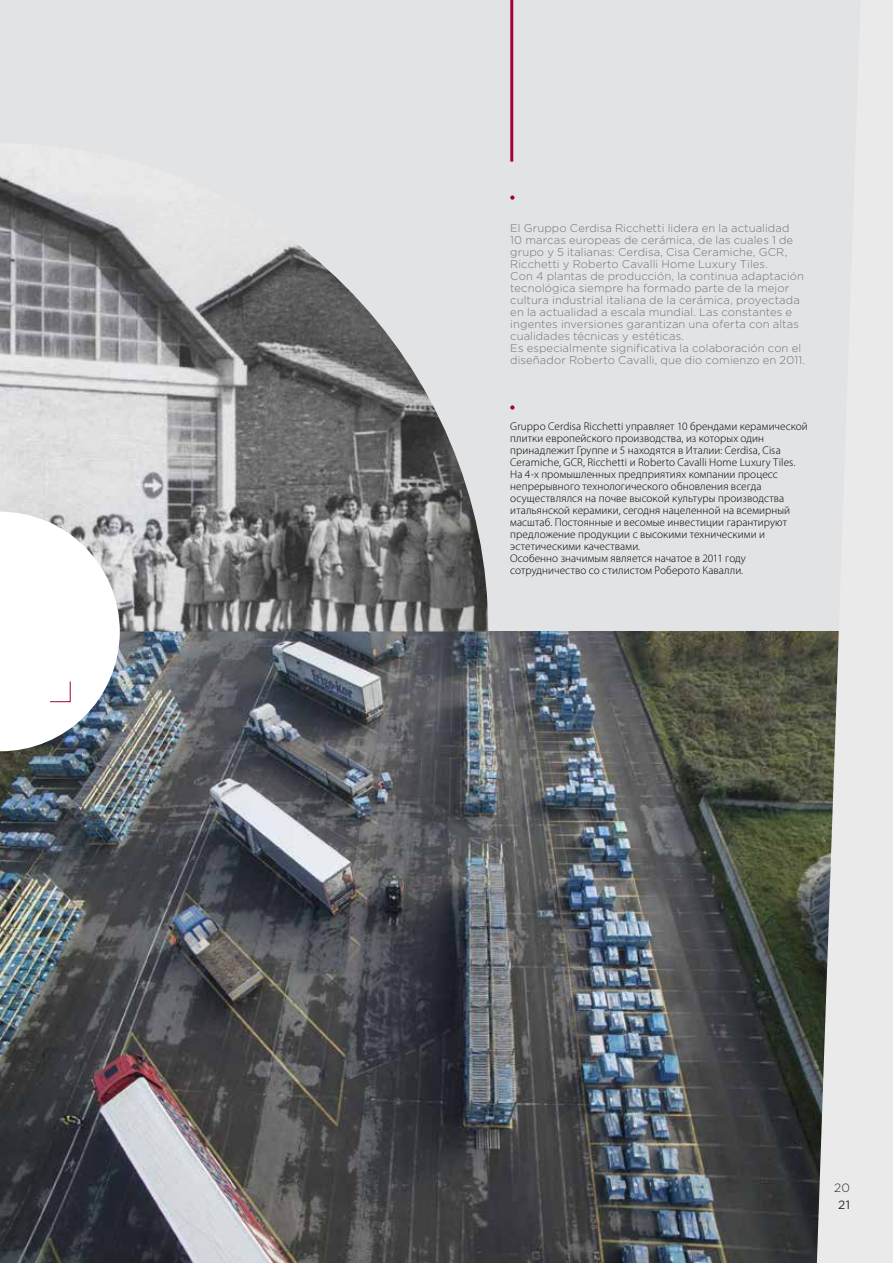
<style>
.page{position:relative;width:893px;height:1263px;background:#e2e3e4}
.page>*{position:absolute;margin:0;border:0;box-sizing:border-box;transform-origin:0 0}
.t1{font:300 12px "Gotham";color:#292929}
.t2{font:12px "Gotham";color:#292929}
.t3{font:300 11.25px/12px "Myriad Pro";letter-spacing:.01em;color:#000}
.t4{font:300 11.25px/12px "Gotham";letter-spacing:.01em;color:#70737a}
</style>
<div class="page">
<img style="left:0;top:631px;width:816px;height:632px">
<svg style="left:510px;top:195px;width:4px;height:5px"></svg>
<svg style="left:510px;top:405px;width:4px;height:5px"></svg>
<img style="left:0;top:152px;width:488px;height:479px">
<hr style="left:510px;top:0;width:3px;height:162px;background:#a40042">
<svg style="left:0;top:512px;width:120px;height:239px;background:#e5e7e9"></svg>
<svg style="left:816px;top:631px;width:23px;height:632px"></svg>
<p class="t4" style="left:510px;top:222px;width:296px">El Gruppo Cerdisa Ricchetti lidera en la actualidad<br>10 marcas europeas de cerámica, de las cuales 1 de grupo y 5 italianas: Cerdisa, Cisa Ceramiche, GCR, Ricchetti y Roberto Cavalli Home Luxury Tiles.<br>Con 4 plantas de producción, la continua adaptación tecnológica siempre ha formado parte de la mejor cultura industrial italiana de la cerámica, proyectada en la actualidad a escala mundial. Las constantes e ingentes inversiones garantizan una oferta con altas cualidades técnicas y estéticas.<br>Es especialmente significativa la colaboración con el diseñador Roberto Cavalli, que dio comienzo en 2011.</p>
<p class="t3" style="left:510px;top:420px;width:299px">Gruppo Cerdisa Ricchetti управляет 10 брендами керамической плитки европейского производства, из которых один принадлежит Группе и 5 находятся в Италии: Cerdisa, Cisa Ceramiche, GCR, Ricchetti и Roberto Cavalli Home Luxury Tiles.<br>На 4-х промышленных предприятиях компании процесс непрерывного технологического обновления всегда осуществлялся на почве высокой культуры производства итальянской керамики, сегодня нацеленной на всемирный масштаб. Постоянные и весомые инвестиции гарантируют предложение продукции с высокими техническими и эстетическими качествами.<br>Особенно значимым является начатое в 2011 году сотрудничество со стилистом Роберото Кавалли.</p>
<p class="t1" style="left:834px;top:1182px;width:17px">20</p>
<p class="t2" style="left:838px;top:1198px;width:13px">21</p>
</div>
